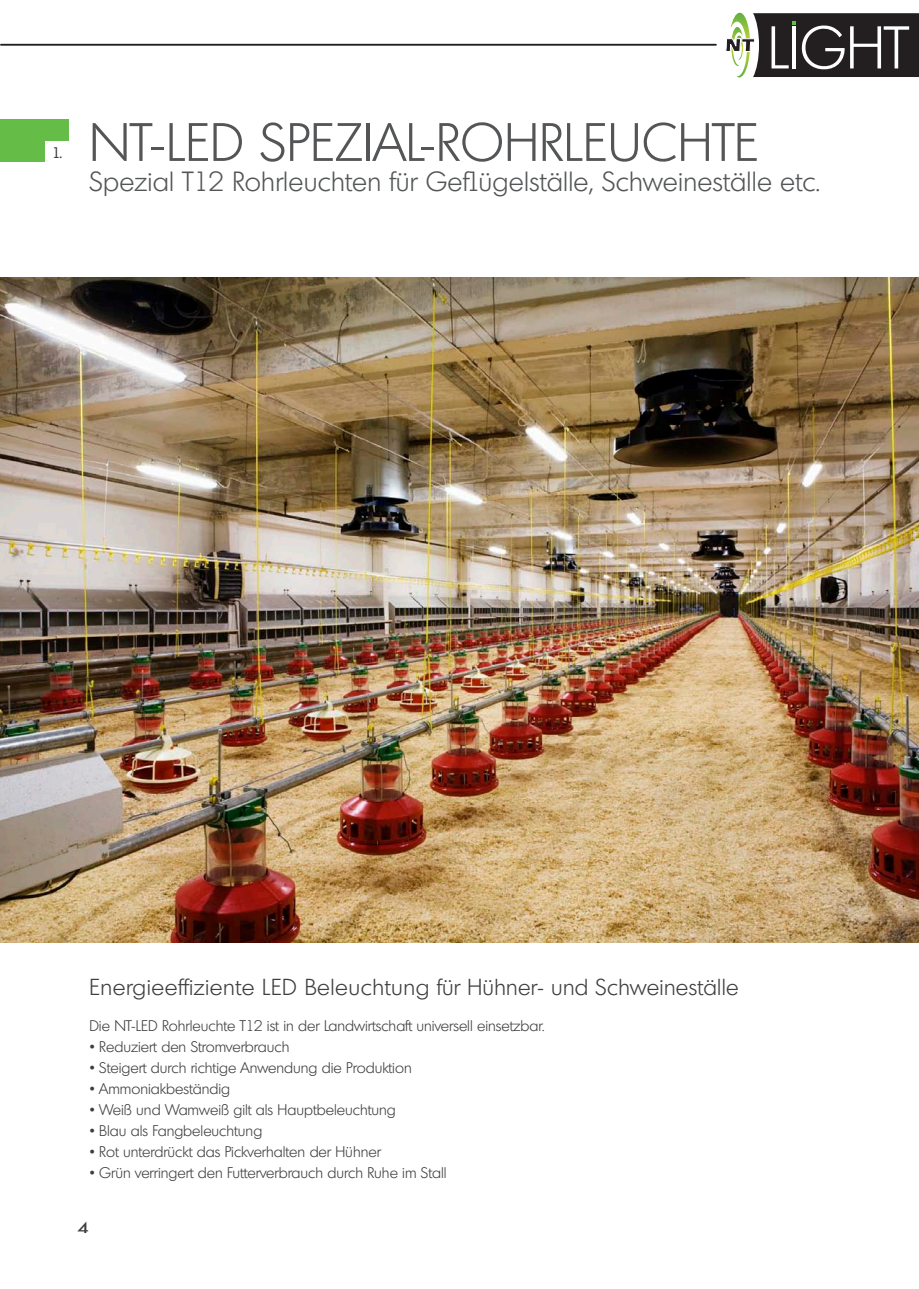
<style>
.page{position:relative;width:919px;height:1289px;background:#fff}
.page>*{position:absolute;margin:0;border:0;box-sizing:border-box;transform-origin:0 0}
.t1{font:300 52.5px "Montreal";letter-spacing:.01em;color:#545557}
.t2{font:300 27px "Montreal";letter-spacing:.01em;color:#545557}
.t3{font:300 22.5px "Montreal";letter-spacing:.025em;color:#3e3e3f}
.t4{font:500 15.3px "Futura BQ";color:#3e3e3f;scale:1.38 1}
.t5{font:300 15px "Montreal";color:#3e3e3f}
.t6{font:15px "Montreal";color:#3e3e3f}
</style>
<div class="page">
<svg style="left:726px;top:13px;width:192px;height:64px"></svg>
<hr style="left:1px;top:44px;width:715px;height:2px;background:#231f20">
<div style="left:0;top:119px;width:68px;height:43px;background:#65bc46"></div>
<div style="left:46px;top:141px;width:23px;height:22px;background:#fff"></div>
<img style="left:0;top:277px;width:918px;height:665px">
<p class="t6" style="left:52px;top:143px;width:11px">1.</p>
<h1 class="t1" style="left:89px;top:112px;width:670px">NT-LED SPEZIAL-ROHRLEUCHTE</h1>
<h2 class="t2" style="left:89px;top:166px;width:732px">Spezial T12 Rohrleuchten für Gefflügelställe, Schweineställe etc.</h2>
<h3 class="t3" style="left:89px;top:974px;width:650px">Energieeffiziente LED Beleuchtung für Hühner- und Schweineställe</h3>
<p class="t5" style="left:89px;top:1017px;width:456px">Die NT-LED Rohrleuchte T12 ist in der Landwirtschaft universell einsetzbar.</p>
<p class="t5" style="left:89px;top:1038px;width:201px">• Reduziert den Stromverbrauch</p>
<p class="t5" style="left:89px;top:1059px;width:324px">• Steigert durch richtige Anwendung die Produktion</p>
<p class="t5" style="left:89px;top:1080px;width:142px">• Ammoniakbeständig</p>
<p class="t5" style="left:89px;top:1101px;width:308px">• Weiß und Wamweiß gilt als Hauptbeleuchtung</p>
<p class="t5" style="left:89px;top:1122px;width:174px">• Blau als Fangbeleuchtung</p>
<p class="t5" style="left:89px;top:1143px;width:293px">• Rot unterdrückt das Pickverhalten der Hühner</p>
<p class="t5" style="left:89px;top:1164px;width:359px">• Grün verringert den Futterverbrauch durch Ruhe im Stall</p>
<p class="t4" style="left:77px;top:1218px;width:10px">4</p>
</div>
